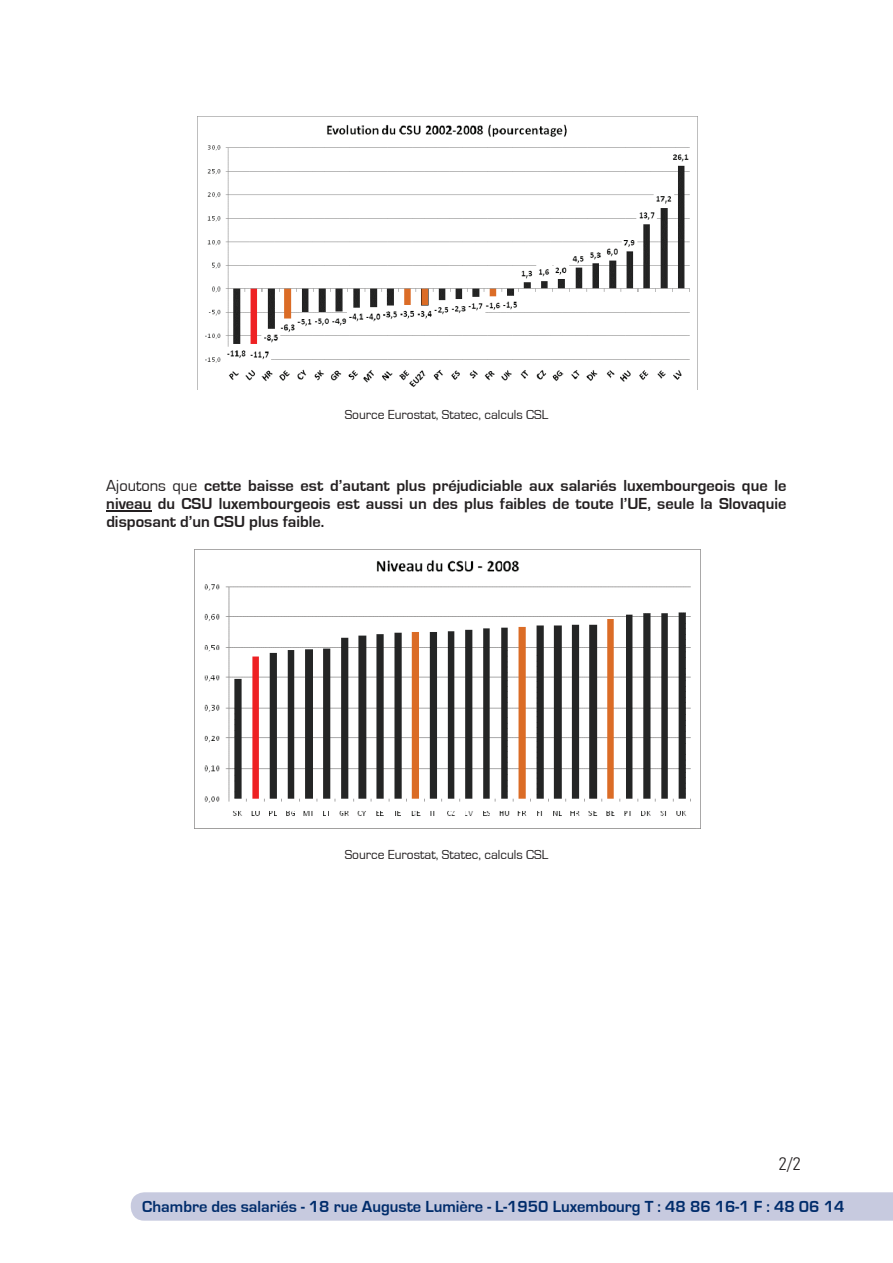
<style>
.page{position:relative;width:893px;height:1263px;background:#fff}
.page>*{position:absolute;margin:0;border:0;box-sizing:border-box;transform-origin:0 0}
.t1{font:300 condensed 18px "Univers LT Std";color:#231f20}
.t2{font:700 16.5px/17.9px "Eurostile";color:#231f20;text-align:justify}
.t3{font:700 16.5px "Eurostile";color:#002c6b}
.t4{font:13.5px "Eurostile";color:#231f20}
.s1{font-weight:400}
</style>
<div class="page">
<hr style="left:106px;top:511px;width:46px;height:1px;background:#231f20">
<img style="left:197px;top:116px;width:500px;height:273px">
<img style="left:194px;top:549px;width:507px;height:280px">
<svg style="left:131px;top:1192px;width:762px;height:29px;background:#c8cbdf"></svg>
<p class="t4" style="left:345px;top:407px;width:205px">Source Eurostat, Statec, calculs CSL</p>
<p class="t2" style="left:106px;top:477px;width:681px"><span class="s1">Ajoutons que</span> cette baisse est d’autant plus préjudiciable aux salariés luxembourgeois que le niveau du CSU luxembourgeois est aussi un des plus faibles de toute l’UE, seule la Slovaquie disposant d’un CSU plus faible.</p>
<p class="t4" style="left:345px;top:847px;width:205px">Source Eurostat, Statec, calculs CSL</p>
<p class="t1" style="left:779px;top:1153px;width:24px">2/2</p>
<p class="t3" style="left:142px;top:1197px;width:704px">Chambre des salariés - 18 rue Auguste Lumière - L-1950 Luxembourg T : 48 86 16-1 F : 48 06 14</p>
</div>
